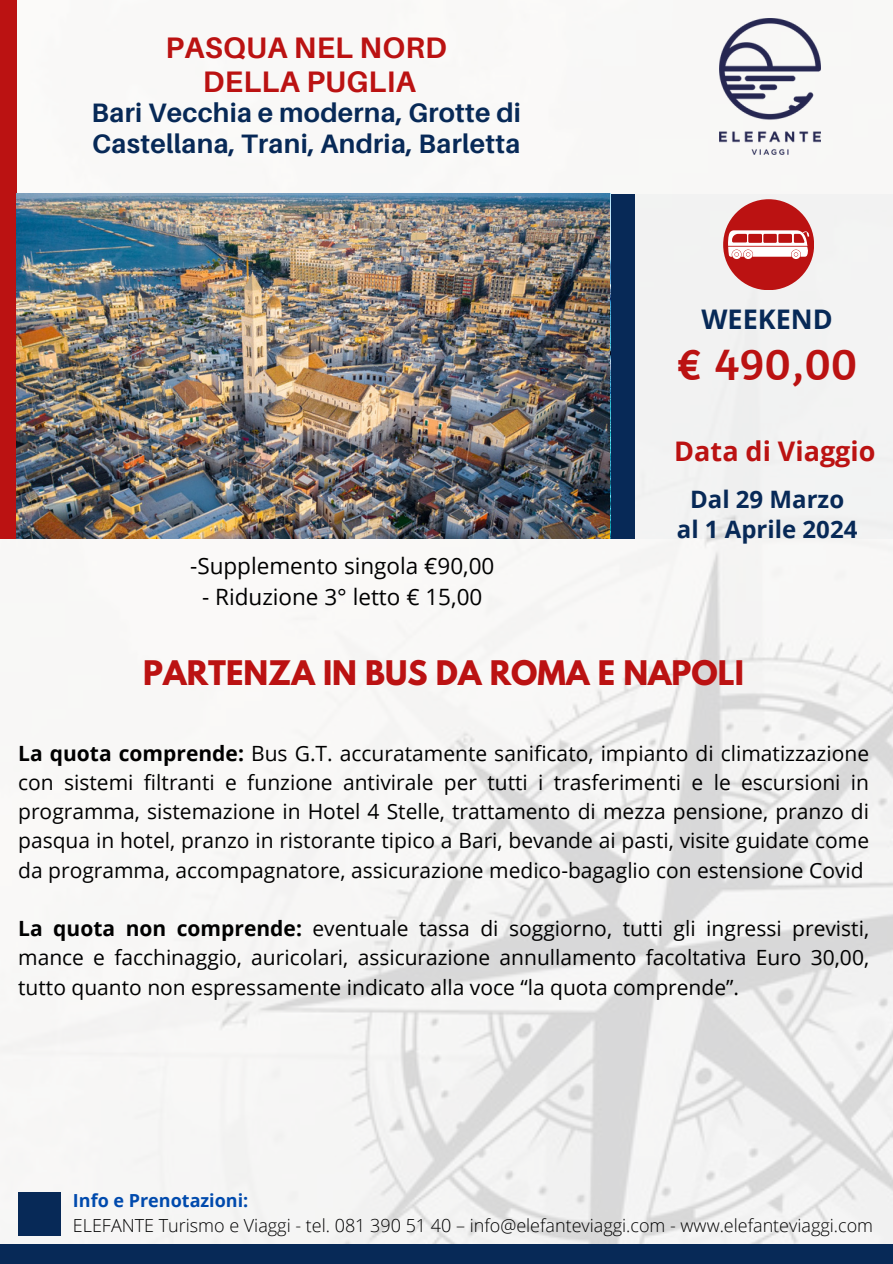
<style>
.page{position:relative;width:893px;height:1264px;background:#fff}
.page>*{position:absolute;margin:0;border:0;box-sizing:border-box;transform-origin:0 0}
.t1{font:47.25px "Amaranth";color:#bb1212}
.t2{font:700 30px "League Spartan";color:#bb1212}
.t3{font:700 29.7px "Aileron";letter-spacing:.01em;color:#bb1212}
.t4{font:700 27px "Open Sans";color:#bb1212}
.t5{font:700 27px "Open Sans";color:#072957}
.t6{font:700 26.7px/30.3px "Aileron";letter-spacing:.01em;color:#072957}
.t7{font:700 24px "Open Sans";color:#072957}
.t8{font:22.5px "Open Sans";color:#000}
.t9{font:21px/29.2px "Open Sans";color:#000;text-align:justify}
.t10{font:300 18px "Open Sans";color:#000}
.t11{font:700 18px "Open Sans";color:#004aad}
.s1{font-weight:700}
</style>
<div class="page">
<img style="left:0;top:57px;width:892px;height:1186px">
<div style="left:606px;top:194px;width:286px;height:344px;background:#f2f2f2"></div>
<div style="left:577px;top:194px;width:57px;height:344px;background:#072957"></div>
<div style="left:723px;top:199px;width:91px;height:91px;background:#bb1212;border-radius:50%"></div>
<div style="left:0;top:0;width:17px;height:538px;background:#bb1212"></div>
<div style="left:18px;top:1191px;width:43px;height:44px;background:#072957"></div>
<div style="left:0;top:1243px;width:892px;height:20px;background:#072957"></div>
<svg style="left:728px;top:230px;width:81px;height:29px"></svg>
<img style="left:719px;top:18px;width:101px;height:136px">
<img style="left:17px;top:194px;width:593px;height:344px">
<p class="t3" style="left:165px;top:29px;width:283px">PASQUA NEL NORD</p>
<p class="t3" style="left:203px;top:63px;width:214px">DELLA PUGLIA</p>
<p class="t6" style="left:92px;top:97px;width:431px">Bari Vecchia e moderna, Grotte di<br>Castellana, Trani, Andria, Barletta</p>
<p class="t8" style="left:190px;top:549px;width:306px">-Supplemento singola €90,00</p>
<p class="t8" style="left:202px;top:581px;width:282px">- Riduzione 3° letto € 15,00</p>
<p class="t5" style="left:701px;top:300px;width:133px">WEEKEND</p>
<p class="t1" style="left:676px;top:334px;width:182px">€ 490,00</p>
<p class="t4" style="left:674px;top:432px;width:203px">Data di Viaggio</p>
<p class="t7" style="left:690px;top:483px;width:156px">Dal 29 Marzo</p>
<p class="t7" style="left:676px;top:512px;width:182px">al 1 Aprile 2024</p>
<p class="t2" style="left:143px;top:658px;width:602px">PARTENZA IN BUS DA ROMA E NAPOLI</p>
<p class="t9" style="left:18px;top:737px;width:852px"><span class="s1">La quota comprende:</span> Bus G.T. accuratamente sanificato, impianto di climatizzazione con sistemi filtranti e funzione antivirale per tutti i trasferimenti e le escursioni in programma, sistemazione in Hotel 4 Stelle, trattamento di mezza pensione, pranzo di pasqua in hotel, pranzo in ristorante tipico a Bari, bevande ai pasti, visite guidate come da programma, accompagnatore, assicurazione medico-bagaglio con estensione Covid</p>
<p class="t9" style="left:18px;top:913px;width:852px"><span class="s1">La quota non comprende:</span> eventuale tassa di soggiorno, tutti gli ingressi previsti, mance e facchinaggio, auricolari, assicurazione annullamento facoltativa Euro 30,00, tutto quanto non espressamente indicato alla voce “la quota comprende”.</p>
<p class="t11" style="left:73px;top:1187px;width:177px">Info e Prenotazioni:</p>
<p class="t10" style="left:73px;top:1212px;width:801px">ELEFANTE Turismo e Viaggi - tel. 081 390 51 40 – info@elefanteviaggi.com - www.elefanteviaggi.com</p>
</div>
